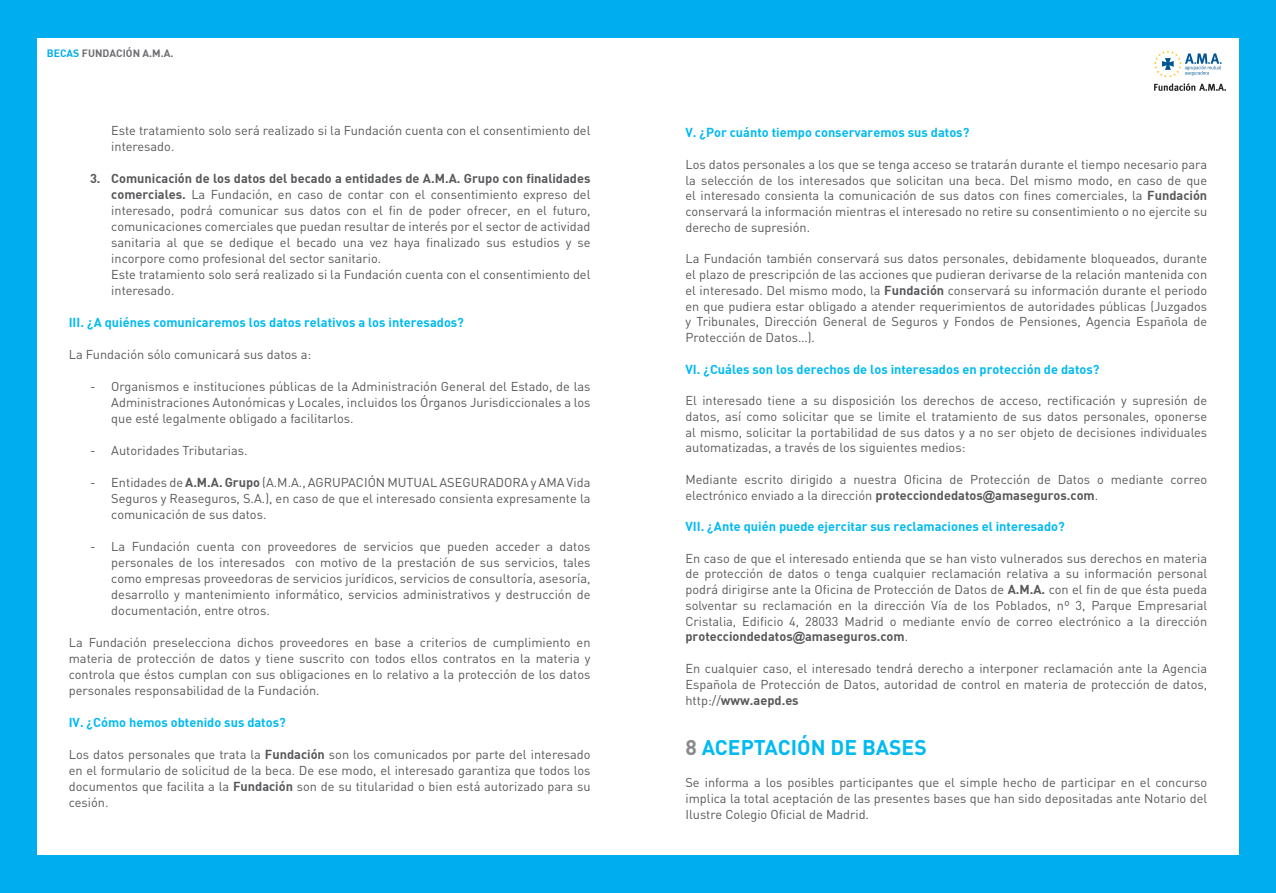
<style>
.page{position:relative;width:1276px;height:893px;background:#fff}
.page>*{position:absolute;margin:0;border:0;box-sizing:border-box;transform-origin:0 0}
.t1{font:700 21px "DIN";color:#00baf1}
.t2{font:12.75px/16px "DIN";color:#57585a;text-align:justify}
.t3{font:12.75px "DIN Bold";color:#00baf1}
.t4{font:10.5px "DIN Bold";color:#6c6d70}
.s1{color:#00aeef}
.s2{font-family:"DIN Bold"}
.s3{font-family:"Arial";font-weight:700}
.s4{color:#87898c}
</style>
<div class="page">
<div style="left:0;top:0;width:639px;height:893px;background:#00aeef"></div>
<div style="left:639px;top:0;width:637px;height:893px;background:#00aeef"></div>
<div style="left:675px;top:38px;width:563px;height:817px;background:#fff"></div>
<div style="left:38px;top:38px;width:649px;height:817px;background:#fff"></div>
<svg style="left:1154px;top:51px;width:67px;height:26px"></svg>
<svg style="left:1154px;top:83px;width:72px;height:8px"></svg>
<p class="t4" style="left:47px;top:47px;width:128px"><span class="s1">BECAS</span> FUNDACIÓN A.M.A.</p>
<p class="t2" style="left:111px;top:122px;width:481px">Este tratamiento solo será realizado si la Fundación cuenta con el consentimiento del interesado.</p>
<p class="t2" style="left:111px;top:170px;width:481px;text-indent:-21px"><span class="s2">3. Comunicación de los datos del becado a entidades de A.M.A. Grupo con finalidades comerciales.</span> La Fundación, en caso de contar con el consentimiento expreso del interesado, podrá comunicar sus datos con el fin de poder ofrecer, en el futuro, comunicaciones comerciales que puedan resultar de interés por el sector de actividad sanitaria al que se dedique el becado una vez haya finalizado sus estudios y se incorpore como profesional del sector sanitario.</p>
<p class="t2" style="left:111px;top:266px;width:481px">Este tratamiento solo será realizado si la Fundación cuenta con el consentimiento del interesado.</p>
<p class="t3" style="left:69px;top:314px;width:397px">III. ¿A quiénes comunicaremos los datos relativos a los interesados?</p>
<p class="t2" style="left:69px;top:346px;width:244px">La Fundación sólo comunicará sus datos a:</p>
<p class="t2" style="left:111px;top:378px;width:481px;text-indent:-21px">- Organismos e instituciones públicas de la Administración General del Estado, de las Administraciones Autonómicas y Locales, incluidos los Órganos Jurisdiccionales a los que esté legalmente obligado a facilitarlos.</p>
<p class="t2" style="left:90px;top:442px;width:159px">- Autoridades Tributarias.</p>
<p class="t2" style="left:111px;top:474px;width:481px;text-indent:-21px">- Entidades de <span class="s2">A.M.A. Grupo</span> (A.M.A., AGRUPACIÓN MUTUAL ASEGURADORA y AMA Vida Seguros y Reaseguros, S.A.), en caso de que el interesado consienta expresamente la comunicación de sus datos.</p>
<p class="t2" style="left:111px;top:538px;width:481px;text-indent:-21px">- La Fundación cuenta con proveedores de servicios que pueden acceder a datos personales de los interesados con motivo de la prestación de sus servicios, tales como empresas proveedoras de servicios jurídicos, servicios de consultoría, asesoría, desarrollo y mantenimiento informático, servicios administrativos y destrucción de documentación, entre otros.</p>
<p class="t2" style="left:69px;top:634px;width:523px">La Fundación preselecciona dichos proveedores en base a criterios de cumplimiento en materia de protección de datos y tiene suscrito con todos ellos contratos en la materia y controla que éstos cumplan con sus obligaciones en lo relativo a la protección de los datos personales responsabilidad de la Fundación.</p>
<p class="t3" style="left:69px;top:714px;width:218px">IV. ¿Cómo hemos obtenido sus datos?</p>
<p class="t2" style="left:69px;top:746px;width:523px">Los datos personales que trata la <span class="s2">Fundación</span> son los comunicados por parte del interesado en el formulario de solicitud de la beca. De ese modo, el interesado garantiza que todos los documentos que facilita a la <span class="s2">Fundación</span> son de su titularidad o bien está autorizado para su cesión.</p>
<p class="t3" style="left:685px;top:124px;width:285px">V. ¿Por cuánto tiempo conservaremos sus datos?</p>
<p class="t2" style="left:685px;top:156px;width:523px">Los datos personales a los que se tenga acceso se tratarán durante el tiempo necesario para la selección de los interesados que solicitan una beca. Del mismo modo, en caso de que el interesado consienta la comunicación de sus datos con fines comerciales, la <span class="s2">Fundación </span>conservará la información mientras el interesado no retire su consentimiento o no ejercite su derecho de supresión.</p>
<p class="t2" style="left:685px;top:251px;width:523px">La Fundación también conservará sus datos personales, debidamente bloqueados, durante el plazo de prescripción de las acciones que pudieran derivarse de la relación mantenida con el interesado. Del mismo modo, la <span class="s2">Fundación</span> conservará su información durante el periodo en que pudiera estar obligado a atender requerimientos de autoridades públicas (Juzgados y Tribunales, Dirección General de Seguros y Fondos de Pensiones, Agencia Española de Protección de Datos…).</p>
<p class="t3" style="left:685px;top:361px;width:415px">VI. ¿Cuáles son los derechos de los interesados en protección de datos?</p>
<p class="t2" style="left:685px;top:392px;width:523px">El interesado tiene a su disposición los derechos de acceso, rectificación y supresión de datos, así como solicitar que se limite el tratamiento de sus datos personales, oponerse al mismo, solicitar la portabilidad de sus datos y a no ser objeto de decisiones individuales automatizadas, a través de los siguientes medios:</p>
<p class="t2" style="left:685px;top:471px;width:523px">Mediante escrito dirigido a nuestra Oficina de Protección de Datos o mediante correo electrónico enviado a la dirección <span class="s2">protecciondedatos</span><span class="s3">@</span><span class="s2">amaseguros.com</span>.</p>
<p class="t3" style="left:685px;top:518px;width:381px">VII. ¿Ante quién puede ejercitar sus reclamaciones el interesado?</p>
<p class="t2" style="left:685px;top:550px;width:523px">En caso de que el interesado entienda que se han visto vulnerados sus derechos en materia de protección de datos o tenga cualquier reclamación relativa a su información personal podrá dirigirse ante la Oficina de Protección de Datos de <span class="s2">A.M.A.</span> con el fin de que ésta pueda solventar su reclamación en la dirección Vía de los Poblados, nº 3, Parque Empresarial Cristalia, Edificio 4, 28033 Madrid o mediante envío de correo electrónico a la dirección <span class="s2">protecciondedatos</span><span class="s3">@</span><span class="s2">amaseguros.com</span>.</p>
<p class="t2" style="left:685px;top:660px;width:523px">En cualquier caso, el interesado tendrá derecho a interponer reclamación ante la Agencia Española de Protección de Datos, autoridad de control en materia de protección de datos, http://<span class="s2">www.aepd.es</span></p>
<p class="t1" style="left:685px;top:733px;width:243px"><span class="s4">8</span> ACEPTACIÓN DE BASES</p>
<p class="t2" style="left:685px;top:774px;width:523px">Se informa a los posibles participantes que el simple hecho de participar en el concurso implica la total aceptación de las presentes bases que han sido depositadas ante Notario del Ilustre Colegio Oficial de Madrid.</p>
</div>
